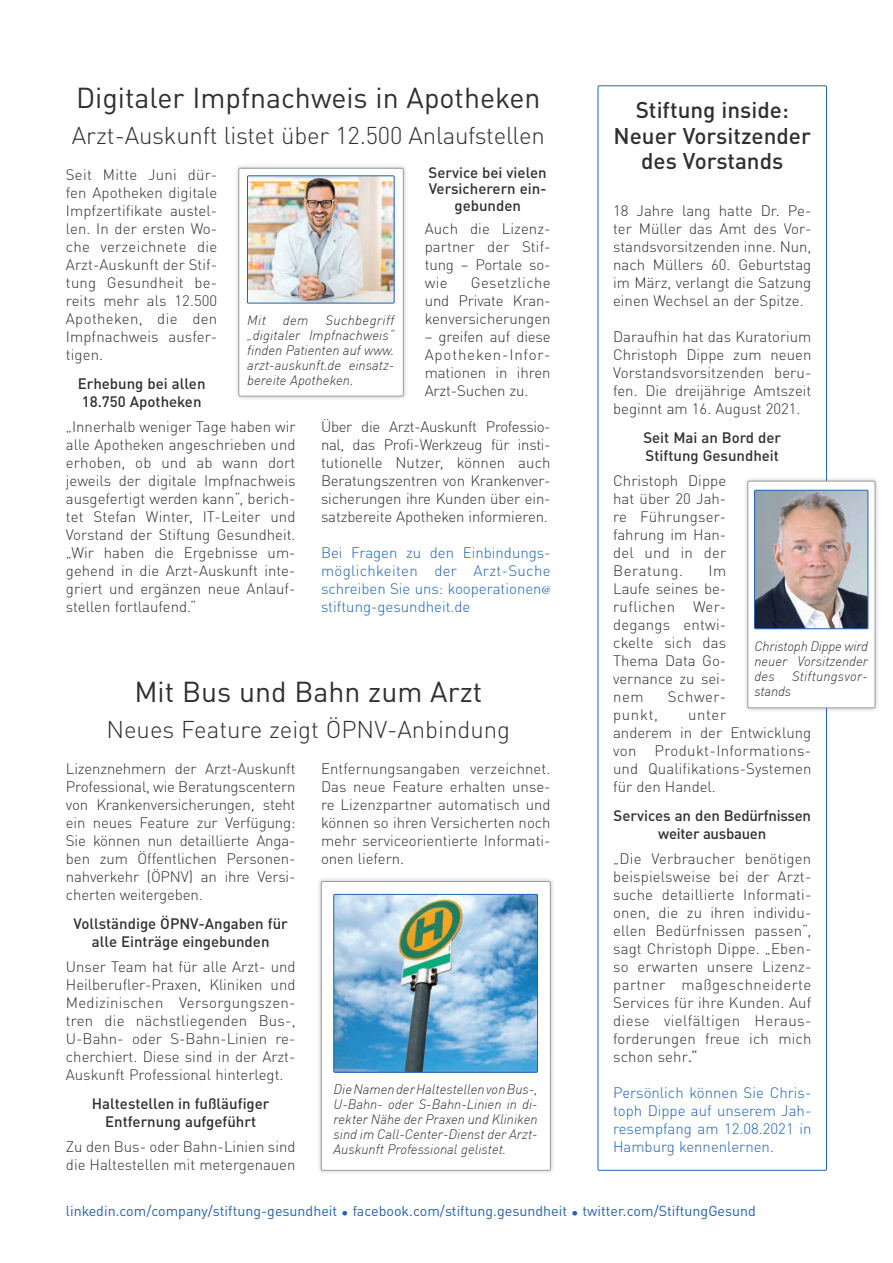
<style>
.page{position:relative;width:893px;height:1263px;background:#fff}
.page>*{position:absolute;margin:0;border:0;box-sizing:border-box;transform-origin:0 0}
.fliesstext{font:28.5px "DIN Pro";color:#312f30}
.fliesstext-2{font:300 24px "DIN Pro";letter-spacing:-.01em;color:#312f30}
._3A-Kasten-Headline{font:500 22.5px/25.5px "DIN Pro";color:#312f30;text-align:center}
._2B-Lauftext{font:300 15px/18px "DIN Pro";color:#312f30;text-align:justify}
._2C-Zwischentitel{font:500 15px/18px "DIN Pro";color:#312f30;text-align:center}
._2B-Lauftext-2{font:300 15px/18px "DIN Pro";color:#2062af;text-align:justify}
.fliesstext-3{font:300 15px/18px "DIN Pro";color:#2062af;text-align:justify}
._2C-Zwischentitel-2{font:500 15px/18px "DIN Pro";letter-spacing:-.02em;color:#312f30;text-align:center}
.t1{font:14.25px "DIN Pro";color:#2062af}
._2B-Lauftext-3{font:italic 300 13.5px/15px "DIN";color:#312f30;text-align:justify}
.s1{font-family:"Quorum Std";font-weight:400;font-size:11.25px}
.s2{font-weight:400}
</style>
<div class="page">
<div style="left:234px;top:163px;width:174px;height:238px;background:#231f20;opacity:.25"></div>
<div style="left:239px;top:168px;width:164px;height:228px;background:#fff"></div>
<div style="left:239px;top:168px;width:164px;height:228px;border:1px solid #9f9d9e"></div>
<div style="left:316px;top:877px;width:239px;height:298px;background:#231f20;opacity:.25"></div>
<div style="left:321px;top:881px;width:229px;height:289px;background:#fff"></div>
<div style="left:321px;top:881px;width:230px;height:289px;border:1px solid #9f9d9e"></div>
<img style="left:249px;top:178px;width:143px;height:123px">
<div style="left:247px;top:176px;width:147px;height:127px;border:1px solid #2062af"></div>
<img style="left:336px;top:896px;width:200px;height:174px">
<div style="left:334px;top:894px;width:204px;height:178px;border:1px solid #2062af"></div>
<div style="left:743px;top:476px;width:136px;height:237px;background:#231f20;opacity:.25"></div>
<div style="left:748px;top:481px;width:127px;height:227px;background:#fff"></div>
<div style="left:748px;top:481px;width:127px;height:227px;border:1px solid #9f9d9e"></div>
<img style="left:756px;top:492px;width:110px;height:135px">
<div style="left:754px;top:490px;width:114px;height:139px;border:1px solid #2062af"></div>
<p class="fliesstext" style="left:76px;top:75px;width:466px">Digitaler Impfnachweis in Apotheken</p>
<p class="fliesstext-2" style="left:72px;top:117px;width:474px">Arzt-Auskunft listet über 12.500 Anlaufstellen</p>
<p class="_2C-Zwischentitel" style="left:429px;top:163px;width:120px;line-height:16.5px">Service bei vielen<br>Versicherern ein&shy;gebunden</p>
<p class="_2B-Lauftext" style="left:425px;top:218px;width:127px">Auch die Lizenz&shy;partner der Stif&shy;tung – Portale so&shy;wie</p>
<p class="_2B-Lauftext" style="left:66px;top:164px;width:153px">Seit Mitte Juni dür&shy;fen Apotheken digitale Impfzertifikate austel&shy;len. In der ersten Wo&shy;che verzeichnete die Arzt-Auskunft der Stif&shy;tung Gesundheit be&shy;reits mehr als 12.500<br>Apotheken, die den Impfnachweis ausfer&shy;tigen.</p>
<p class="_2C-Zwischentitel" style="left:78px;top:373px;width:129px;text-align:left">Erhebung bei allen<br>18.750 Apotheken</p>
<p class="_2B-Lauftext" style="left:66px;top:416px;width:231px">„Innerhalb weniger Tage haben wir alle Apotheken angeschrieben und erhoben, ob und ab wann dort jeweils der digitale Impfnachweis ausgefertigt werden kann“, berich&shy;tet Stefan Winter, IT-Leiter und Vorstand der Stiftung Gesundheit. „Wir haben die Ergebnisse um&shy;gehend in die Arzt-Auskunft inte&shy;griert und ergänzen neue Anlauf&shy;stellen fortlaufend.“</p>
<p class="_2B-Lauftext" style="left:425px;top:272px;width:127px;text-indent:46px">Gesetzliche und Private Kran&shy;kenversicherungen</p>
<p class="_2B-Lauftext" style="left:425px;top:326px;width:127px">– greifen auf diese Apotheken-Infor&shy;mationen in ihren Arzt-Suchen zu.</p>
<p class="_2B-Lauftext" style="left:321px;top:416px;width:231px">Über die Arzt-Auskunft Professio&shy;nal, das Profi-Werkzeug für insti&shy;tutionelle Nutzer, können auch Beratungszentren von Krankenver&shy;sicherungen ihre Kunden über ein&shy;satzbereite Apotheken informieren.</p>
<p class="_2B-Lauftext-2" style="left:321px;top:542px;width:231px">Bei Fragen zu den Einbindungs&shy;möglichkeiten der Arzt-Suche schreiben Sie uns: kooperationen<span class="s1">@ </span>stiftung-gesundheit.de</p>
<p class="_2B-Lauftext-3" style="left:247px;top:312px;width:149px;text-indent:78px">Suchbegriff „digitaler Impfnachweis“ finden Patienten auf www. arzt-auskunft.de einsatz&shy;bereite Apotheken.</p>
<p class="_2B-Lauftext-3" style="left:247px;top:312px;width:20px">Mit</p>
<p class="_2B-Lauftext-3" style="left:283px;top:312px;width:27px">dem</p>
<p class="fliesstext" style="left:134px;top:669px;width:349px">Mit Bus und Bahn zum Arzt</p>
<p class="fliesstext-2" style="left:106px;top:711px;width:405px">Neues Feature zeigt ÖPNV-Anbindung</p>
<p class="_2B-Lauftext" style="left:66px;top:758px;width:231px">Lizenznehmern der Arzt-Auskunft Professional, wie Beratungscentern von Krankenversicherungen, steht ein neues Feature zur Verfügung:<br>Sie können nun detaillierte Anga&shy;ben zum Öffentlichen Personen&shy;nahverkehr (ÖPNV) an ihre Versi&shy;cherten weitergeben.</p>
<p class="_2C-Zwischentitel" style="left:74px;top:913px;width:216px">Vollständige ÖPNV-Angaben für alle Einträge eingebunden</p>
<p class="_2B-Lauftext" style="left:66px;top:956px;width:231px">Unser Team hat für alle Arzt- und Heilberufler-Praxen, Kliniken und Medizinischen Versorgungszen&shy;tren die nächstliegenden Bus-, U-Bahn- oder S-Bahn-Linien re&shy;cherchiert. Diese sind in der Arzt-Auskunft Professional hinterlegt.</p>
<p class="_2C-Zwischentitel" style="left:92px;top:1093px;width:179px">Haltestellen in fußläufiger<br>Entfernung aufgeführt</p>
<p class="_2B-Lauftext" style="left:66px;top:1136px;width:231px">Zu den Bus- oder Bahn-Linien sind die Haltestellen mit metergenauen</p>
<p class="_2B-Lauftext" style="left:321px;top:758px;width:231px">Entfernungsangaben verzeichnet.<br>Das neue Feature erhalten unse&shy;re Lizenzpartner automatisch und können so ihren Versicherten noch mehr serviceorientierte Informati&shy;onen liefern.</p>
<p class="_2B-Lauftext-3" style="left:334px;top:1082px;width:206px">Die Namen der Haltestellen von Bus-, U-Bahn- oder S-Bahn-Linien in di&shy;rekter Nähe der Praxen und Kliniken sind im Call-Center-Dienst der Arzt-Auskunft Professional gelistet.</p>
<p class="_3A-Kasten-Headline" style="left:614px;top:95px;width:199px">Stiftung inside:<br>Neuer Vorsitzender des Vorstands</p>
<p class="_2B-Lauftext" style="left:613px;top:200px;width:200px">18 Jahre lang hatte Dr. Pe&shy;ter Müller das Amt des Vor&shy;standsvorsitzenden inne. Nun, nach Müllers 60. Geburtstag im März, verlangt die Satzung einen Wechsel an der Spitze.</p>
<p class="_2B-Lauftext" style="left:613px;top:326px;width:200px">Daraufhin hat das Kuratorium Christoph Dippe zum neuen Vorstandsvorsitzenden beru&shy;fen. Die dreijährige Amtszeit beginnt am 16. August 2021.</p>
<p class="_2C-Zwischentitel" style="left:643px;top:427px;width:139px;text-align:left">Seit Mai an Bord der<br>Stiftung Gesundheit</p>
<p class="_2B-Lauftext" style="left:613px;top:470px;width:115px">Christoph Dippe hat über 20 Jah&shy;re Führungser&shy;fahrung im Han&shy;del und in der Beratung.</p>
<p class="_2B-Lauftext" style="left:613px;top:560px;width:115px;text-indent:95px">Im Laufe seines be&shy;ruflichen Wer&shy;degangs entwi&shy;ckelte sich das Thema Data Go&shy;vernance zu sei&shy;nem</p>
<p class="_2B-Lauftext-3" style="left:754px;top:638px;width:115px">Christoph Dippe wird neuer Vorsitzender des</p>
<p class="_2B-Lauftext-3" style="left:792px;top:668px;width:77px">Stiftungsvor-</p>
<p class="_2B-Lauftext-3" style="left:754px;top:683px;width:38px">stands</p>
<p class="_2B-Lauftext" style="left:668px;top:686px;width:60px">Schwer-</p>
<p class="_2B-Lauftext" style="left:613px;top:704px;width:46px">punkt,</p>
<p class="_2B-Lauftext" style="left:613px;top:704px;width:200px;text-align:left;text-indent:75px">unter<br>anderem in der Entwicklung von Produkt-Informations&shy;und Qualifikations-Systemen für den Handel.</p>
<p class="_2C-Zwischentitel-2" style="left:613px;top:805px;width:199px">Services an den Bedürfnissen weiter ausbauen</p>
<p class="_2B-Lauftext" style="left:613px;top:848px;width:200px">„Die Verbraucher benötigen beispielsweise bei der Arzt&shy;suche detaillierte Informati&shy;onen, die zu ihren individu&shy;ellen Bedürfnissen passen“, sagt Christoph Dippe. „Eben&shy;so erwarten unsere Lizenz&shy;partner maßgeschneiderte Services für ihre Kunden. Auf diese vielfältigen Heraus&shy;forderungen freue ich mich schon sehr<span class="s2">.“</span></p>
<p class="fliesstext-3" style="left:613px;top:1082px;width:200px">Persönlich können Sie Chris&shy;toph Dippe auf unserem Jah&shy;resempfang am 12.08.2021 in Hamburg kennenlernen.</p>
<p class="t1" style="left:66px;top:1200px;width:692px">linkedin.com/company/stiftung-gesundheit • facebook.com/stiftung.gesundheit • twitter.com/StiftungGesund</p>
</div>
